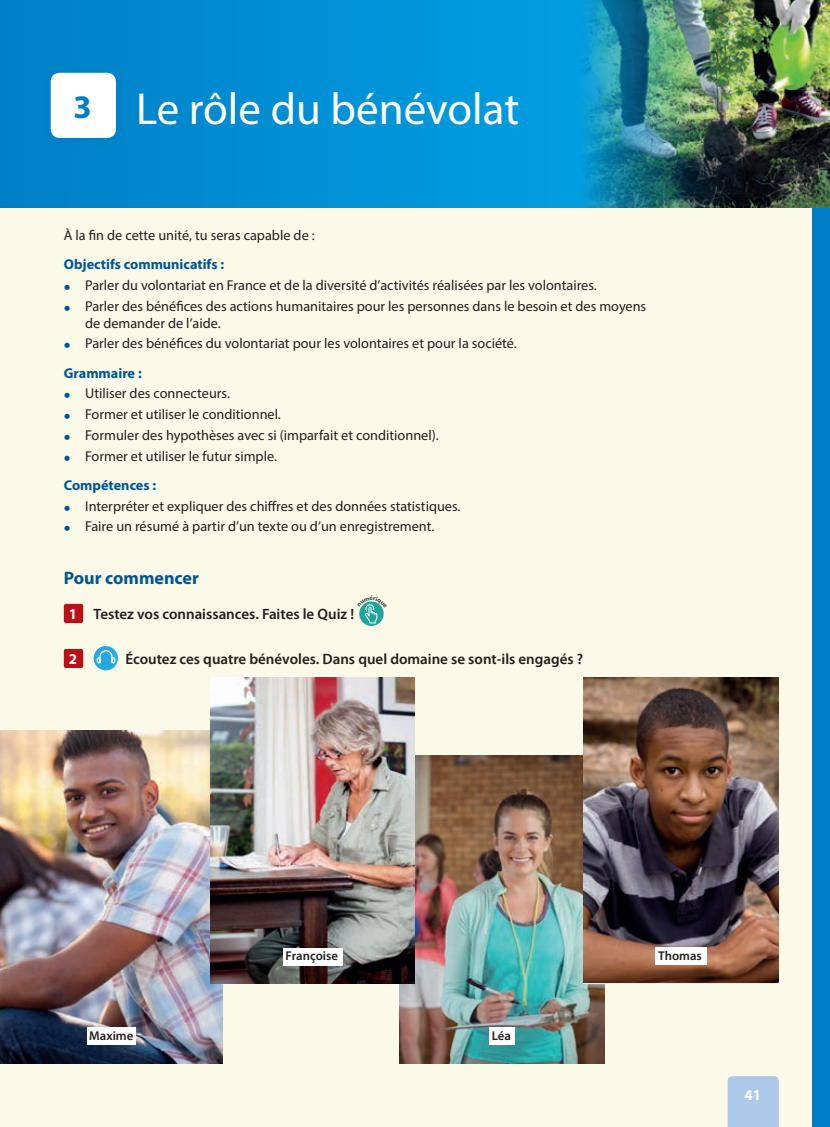
<style>
.page{position:relative;width:830px;height:1127px;background:#fff}
.page>*{position:absolute;margin:0;border:0;box-sizing:border-box;transform-origin:0 0}
.Section_opener{font:45px "Myriad Pro";color:#fff}
.Unit_number{font:700 33px "Myriad Pro";color:#007ec5}
.B_head{font:700 18px "Myriad Pro";color:#005595}
.Rubric{font:600 15px "Myriad Pro";color:#231f20}
.Folio{font:700 15px "Myriad Pro";color:#fff}
.Bodytext{font:14.25px/16.5px "Myriad Pro";color:#231f20}
.Bodytext-2{font:700 14.25px "Myriad Pro";color:#005595}
.t1{font:600 12.75px "Myriad Pro";color:#231f20}
.s1{font-weight:600;font-size:21.75px;color:#005595}
</style>
<div class="page">
<div style="left:0;top:0;width:829px;height:1127px;background:#fbf9e8"></div>
<svg style="left:0;top:0;width:575px;height:207px;background:#008ed4"></svg>
<div style="left:811px;top:0;width:18px;height:1127px;background:#007ec5"></div>
<img style="left:575px;top:0;width:254px;height:207px">
<div style="left:64px;top:604px;width:19px;height:19px;background:#bb1018;border-radius:2px"></div>
<svg style="left:359px;top:601px;width:24px;height:25px"></svg>
<div style="left:64px;top:649px;width:19px;height:19px;background:#bb1018;border-radius:2px"></div>
<div style="left:94px;top:646px;width:24px;height:24px;background:#24aae1;border-radius:50%"></div>
<svg style="left:96px;top:649px;width:20px;height:15px"></svg>
<div style="left:45px;top:67px;width:82px;height:82px;background:#007ec5"></div>
<div style="left:51px;top:73px;width:65px;height:65px;background:#fff;border-radius:9px"></div>
<img style="left:0;top:730px;width:222px;height:333px">
<img style="left:399px;top:756px;width:205px;height:307px">
<img style="left:210px;top:677px;width:205px;height:307px">
<img style="left:583px;top:677px;width:195px;height:305px">
<div style="left:87px;top:1027px;width:48px;height:18px;background:#fff"></div>
<div style="left:283px;top:948px;width:59px;height:17px;background:#fff"></div>
<div style="left:655px;top:947px;width:51px;height:18px;background:#fff"></div>
<div style="left:489px;top:1027px;width:25px;height:18px;background:#fff"></div>
<div style="left:727px;top:1076px;width:51px;height:51px;background:#acc9e9"></div>
<svg style="left:359px;top:601px;width:25px;height:23px"></svg>
<p class="Unit_number" style="left:73px;top:88px;width:20px">3</p>
<p class="Section_opener" style="left:136px;top:81px;width:384px">Le rôle du bénévolat</p>
<p class="Bodytext" style="left:64px;top:227px;width:252px">À la fin de cette unité, tu seras capable de :</p>
<p class="Bodytext-2" style="left:64px;top:257px;width:162px">Objectifs communicatifs :</p>
<p class="Bodytext" style="left:64px;top:277px;width:534px"><span class="s1">•</span> Parler du volontariat en France et de la diversité d’activités réalisées par les volontaires.</p>
<p class="Bodytext" style="left:85px;top:298px;width:562px;text-indent:-21px"><span class="s1">•</span> Parler des bénéfices des actions humanitaires pour les personnes dans le besoin et des moyens de demander de l’aide.</p>
<p class="Bodytext" style="left:64px;top:335px;width:454px"><span class="s1">•</span> Parler des bénéfices du volontariat pour les volontaires et pour la société.</p>
<p class="Bodytext-2" style="left:64px;top:365px;width:79px">Grammaire :</p>
<p class="Bodytext" style="left:64px;top:385px;width:167px"><span class="s1">•</span> Utiliser des connecteurs.</p>
<p class="Bodytext" style="left:64px;top:406px;width:218px"><span class="s1">•</span> Former et utiliser le conditionnel.</p>
<p class="Bodytext" style="left:64px;top:426px;width:376px"><span class="s1">•</span> Formuler des hypothèses avec si (imparfait et conditionnel).</p>
<p class="Bodytext" style="left:64px;top:447px;width:214px"><span class="s1">•</span> Former et utiliser le futur simple.</p>
<p class="Bodytext-2" style="left:64px;top:477px;width:94px">Compétences :</p>
<p class="Bodytext" style="left:64px;top:497px;width:398px"><span class="s1">•</span> Interpréter et expliquer des chiffres et des données statistiques.</p>
<p class="Bodytext" style="left:64px;top:518px;width:372px"><span class="s1">•</span> Faire un résumé à partir d’un texte ou d’un enregistrement.</p>
<p class="B_head" style="left:64px;top:568px;width:136px">Pour commencer</p>
<p class="Folio" style="left:69px;top:605px;width:10px">1</p>
<p class="Rubric" style="left:94px;top:604px;width:262px">Testez vos connaissances. Faites le Quiz !</p>
<p class="Folio" style="left:69px;top:650px;width:10px">2</p>
<p class="Rubric" style="left:125px;top:649px;width:459px">Écoutez ces quatre bénévoles. Dans quel domaine se sont-ils engagés ?</p>
<p class="t1" style="left:89px;top:1027px;width:46px">Maxime</p>
<p class="t1" style="left:285px;top:948px;width:54px">Françoise</p>
<p class="t1" style="left:657px;top:947px;width:45px">Thomas</p>
<p class="t1" style="left:491px;top:1027px;width:21px">Léa</p>
<p class="Folio" style="left:744px;top:1087px;width:18px">41</p>
</div>
